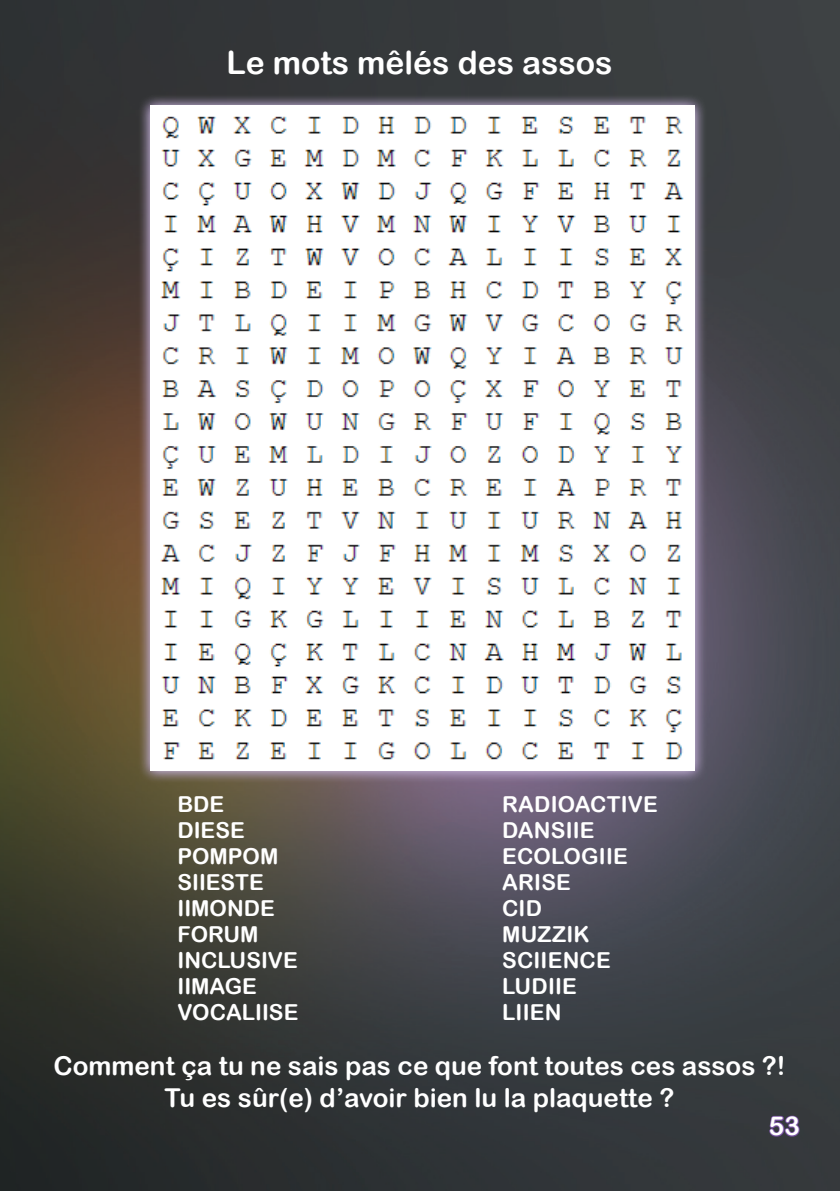
<style>
.page{position:relative;width:840px;height:1191px;background:#fff}
.page>*{position:absolute;margin:0;border:0;box-sizing:border-box;transform-origin:0 0}
.t1{font:32px "Arial Rounded MT Bold";color:#fff}
.t2{font:26px/31.2px "Arial Rounded MT Bold";color:#fff;text-align:center}
.t3{font:22px/26px "Arial Rounded MT Bold";color:#fff}
</style>
<div class="page">
<img style="left:0;top:0;width:839px;height:1191px">
<svg style="left:767px;top:1114px;width:33px;height:34px"></svg>
<div style="left:137px;top:93px;width:570px;height:691px;background:#fff;opacity:.75"></div>
<img style="left:150px;top:106px;width:544px;height:665px">
<h1 class="t1" style="left:226px;top:43px;width:387px">Le mots mêlés des assos</h1>
<p class="t3" style="left:177px;top:791px;width:122px">BDE<br>DIESE<br>POMPOM<br>SIIESTE<br>IIMONDE<br>FORUM<br>INCLUSIVE<br>IIMAGE<br>VOCALIISE</p>
<p class="t3" style="left:502px;top:791px;width:157px">RADIOACTIVE<br>DANSIIE<br>ECOLOGIIE<br>ARISE<br>CID<br>MUZZIK<br>SCIIENCE<br>LUDIIE<br>LIIEN</p>
<p class="t2" style="left:53px;top:1050px;width:733px">Comment ça tu ne sais pas ce que font toutes ces assos ?!<br>Tu es sûr(e) d’avoir bien lu la plaquette ?</p>
<p class="t2" style="left:768px;top:1110px;width:32px">53</p>
</div>
